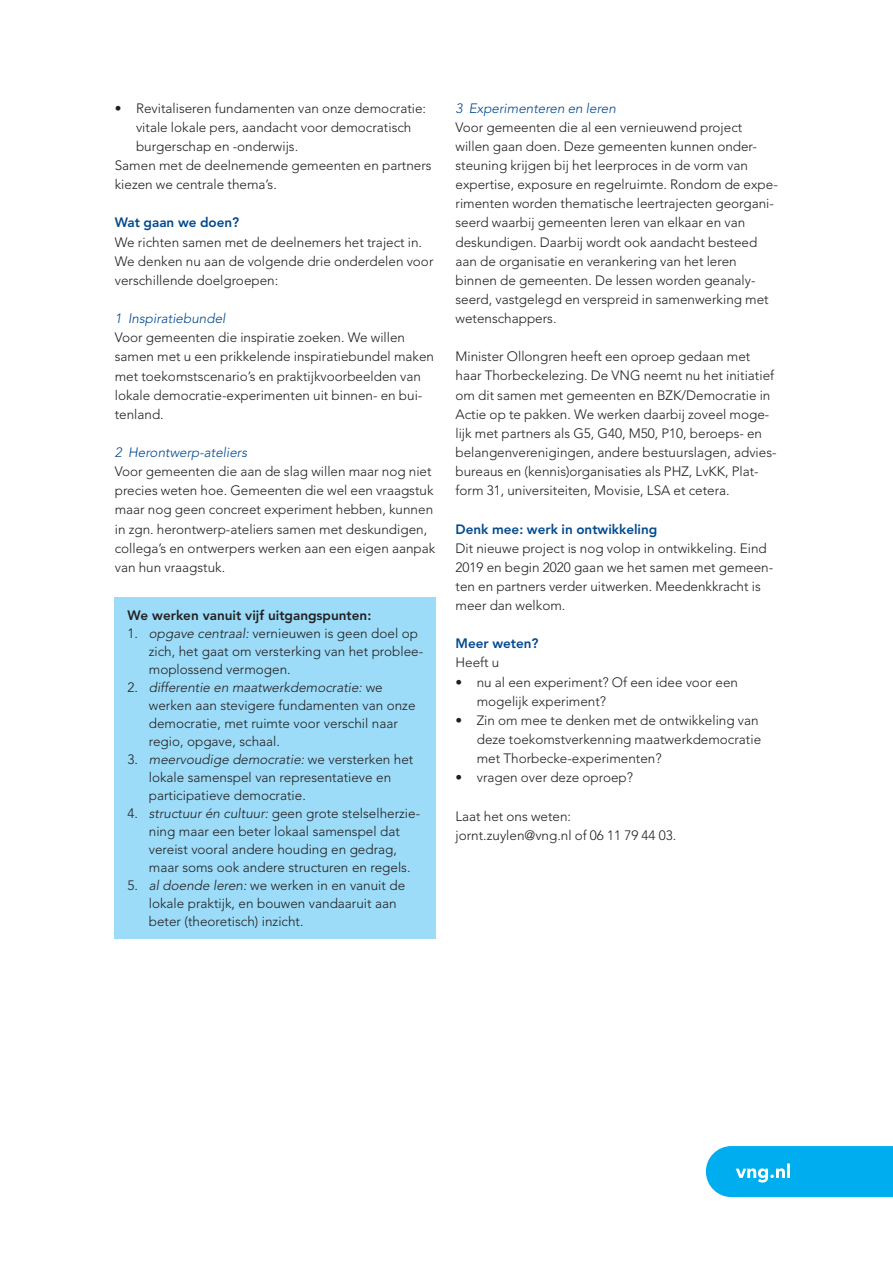
<style>
.page{position:relative;width:893px;height:1263px;background:#fff}
.page>*{position:absolute;margin:0;border:0;box-sizing:border-box;transform-origin:0 0}
.t1{font:300 13.5px/19.2px "Avenir LT Std";color:#231f20}
.t2{font:italic 300 13.5px "Avenir LT Std";color:#01498e}
.t3{font:800 13.5px "Avenir LT Std";color:#01498e}
.t4{font:800 13.5px "Avenir LT Std";color:#231f20}
.s1{font-style:italic}
</style>
<div class="page">
<svg style="left:706px;top:1146px;width:187px;height:51px;background:#10b3ef"></svg>
<div style="left:115px;top:597px;width:321px;height:342px;background:#9cdcf8"></div>
<p class="t1" style="left:115px;top:98px;width:313px">• Revitaliseren fundamenten van onze democratie:</p>
<p class="t1" style="left:136px;top:118px;width:277px">vitale lokale pers, aandacht voor democratisch</p>
<p class="t1" style="left:136px;top:137px;width:164px">burgerschap en -onderwijs.</p>
<p class="t1" style="left:115px;top:156px;width:318px">Samen met de deelnemende gemeenten en partners</p>
<p class="t1" style="left:115px;top:175px;width:164px">kiezen we centrale thema’s.</p>
<p class="t3" style="left:115px;top:215px;width:126px">Wat gaan we doen?</p>
<p class="t1" style="left:115px;top:232px;width:320px">We richten samen met de deelnemers het traject in.<br>We denken nu aan de volgende drie onderdelen voor verschillende doelgroepen:</p>
<p class="t2" style="left:115px;top:311px;width:112px">1 Inspiratiebundel</p>
<p class="t1" style="left:115px;top:328px;width:321px">Voor gemeenten die inspiratie zoeken. We willen samen met u een prikkelende inspiratiebundel maken met toekomstscenario’s en praktijkvoorbeelden van lokale democratie-experimenten uit binnen- en bui&shy;tenland.</p>
<p class="t2" style="left:115px;top:444px;width:134px">2 Herontwerp-ateliers</p>
<p class="t1" style="left:115px;top:462px;width:322px">Voor gemeenten die aan de slag willen maar nog niet precies weten hoe. Gemeenten die wel een vraagstuk maar nog geen concreet experiment hebben, kunnen in zgn. herontwerp-ateliers samen met deskundigen, collega’s en ontwerpers werken aan een eigen aanpak van hun vraagstuk.</p>
<p class="t4" style="left:128px;top:607px;width:245px">We werken vanuit vijf uitgangspunten:</p>
<p class="t1" style="left:149px;top:624px;width:276px;line-height:18px;text-indent:-21px">1. <span class="s1">opgave centraal:</span> vernieuwen is geen doel op zich, het gaat om versterking van het problee&shy;moplossend vermogen.</p>
<p class="t1" style="left:149px;top:678px;width:268px;line-height:18px;text-indent:-21px">2. <span class="s1">differentie en maatwerkdemocratie:</span> we werken aan stevigere fundamenten van onze democratie, met ruimte voor verschil naar regio, opgave, schaal.</p>
<p class="t1" style="left:149px;top:750px;width:266px;line-height:18px;text-indent:-21px">3. <span class="s1">meervoudige democratie:</span> we versterken het lokale samenspel van representatieve en participatieve democratie.</p>
<p class="t1" style="left:149px;top:804px;width:273px;line-height:18px;text-indent:-21px">4. <span class="s1">structuur én cultuur:</span> geen grote stelselherzie&shy;ning maar een beter lokaal samenspel dat vereist vooral andere houding en gedrag, maar soms ook andere structuren en regels.</p>
<p class="t1" style="left:149px;top:876px;width:258px;line-height:18px;text-indent:-21px">5. <span class="s1">al doende leren:</span> we werken in en vanuit de lokale praktijk, en bouwen vandaaruit aan beter (theoretisch) inzicht.</p>
<p class="t2" style="left:455px;top:100px;width:162px">3 Experimenteren en leren</p>
<p class="t1" style="left:455px;top:118px;width:324px">Voor gemeenten die al een vernieuwend project willen gaan doen. Deze gemeenten kunnen onder&shy;steuning krijgen bij het leerproces in de vorm van expertise, exposure en regelruimte. Rondom de expe&shy;rimenten worden thematische leertrajecten georgani&shy;seerd waarbij gemeenten leren van elkaar en van deskundigen. Daarbij wordt ook aandacht besteed aan de organisatie en verankering van het leren binnen de gemeenten. De lessen worden geanaly&shy;seerd, vastgelegd en verspreid in samenwerking met wetenschappers.</p>
<p class="t1" style="left:455px;top:347px;width:323px">Minister Ollongren heeft een oproep gedaan met haar Thorbeckelezing. De VNG neemt nu het initiatief om dit samen met gemeenten en BZK/Democratie in Actie op te pakken. We werken daarbij zoveel moge&shy;lijk met partners als G5, G40, M50, P10, beroeps- en belangenverenigingen, andere bestuurslagen, advies&shy;bureaus en (kennis)organisaties als PHZ, LvKK, Plat&shy;form 31, universiteiten, Movisie, LSA et cetera.</p>
<p class="t3" style="left:455px;top:521px;width:203px">Denk mee: werk in ontwikkeling</p>
<p class="t1" style="left:455px;top:538px;width:319px">Dit nieuwe project is nog volop in ontwikkeling. Eind 2019 en begin 2020 gaan we het samen met gemeen&shy;ten en partners verder uitwerken. Meedenkkracht is meer dan welkom.</p>
<p class="t3" style="left:455px;top:636px;width:85px">Meer weten?</p>
<p class="t1" style="left:455px;top:653px;width:45px">Heeft u</p>
<p class="t1" style="left:477px;top:672px;width:263px;text-indent:-21px">• nu al een experiment? Of een idee voor een mogelijk experiment?</p>
<p class="t1" style="left:477px;top:711px;width:286px;text-indent:-21px">• Zin om mee te denken met de ontwikkeling van deze toekomstverkenning maatwerkdemocratie met Thorbecke-experimenten?</p>
<p class="t1" style="left:455px;top:768px;width:179px">• vragen over deze oproep?</p>
<p class="t1" style="left:455px;top:806px;width:222px">Laat het ons weten: jornt.zuylen@vng.nl of 06 11 79 44 03.</p>
</div>
